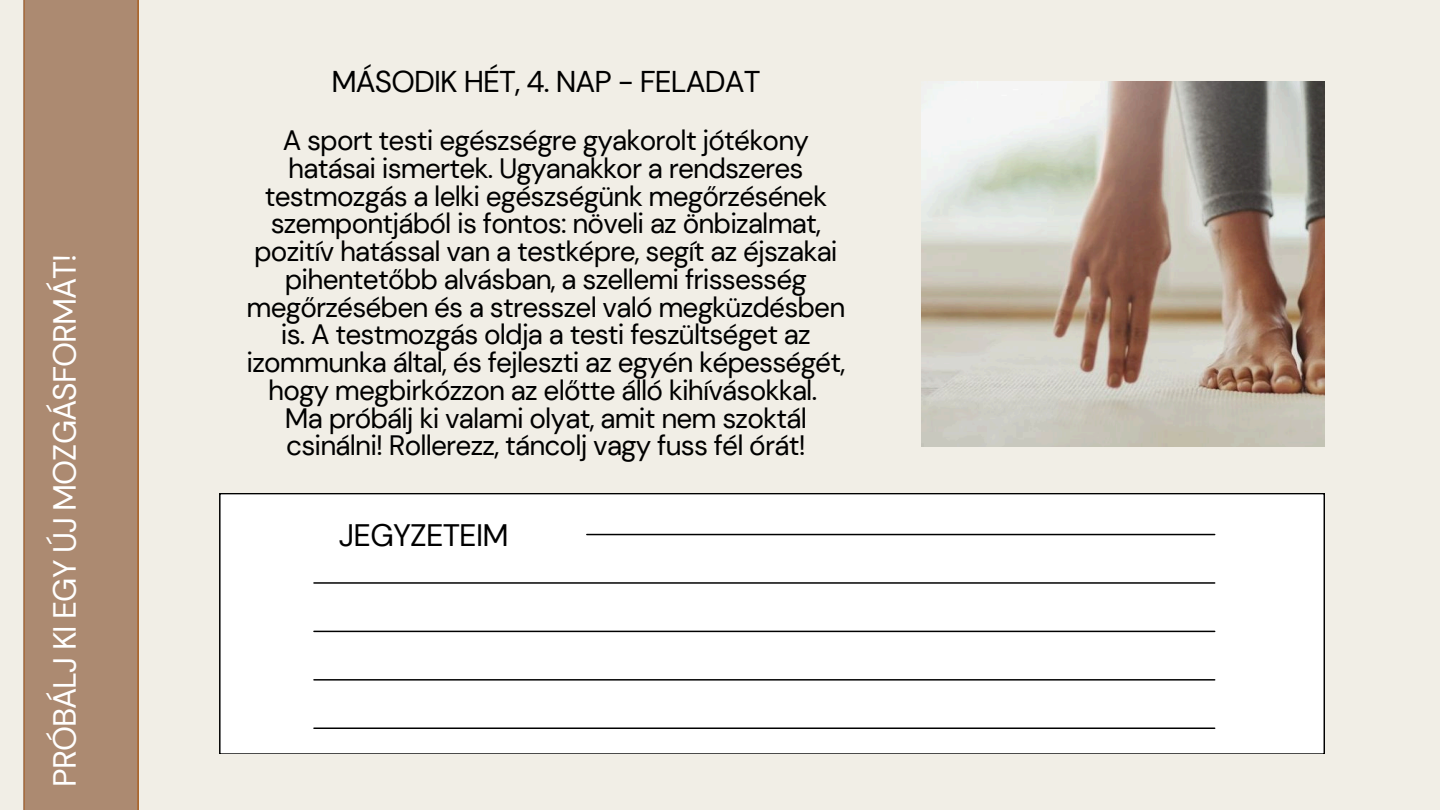
<style>
.page{position:relative;width:1440px;height:810px;background:#f1eee6}
.page>*{position:absolute;margin:0;border:0;box-sizing:border-box;transform-origin:0 0}
.t1{font:32px "DM Sans";letter-spacing:-.03em;color:#fff}
.t2{font:31px "DM Sans";letter-spacing:-.025em;color:#000}
.t3{font:30px "DM Sans";letter-spacing:-.03em;color:#000}
.t4{font:28px/27.8px "DM Sans";letter-spacing:-.03em;color:#000;text-align:center}
</style>
<div class="page">
<div style="left:24px;top:0;width:114px;height:810px;background:#ac8a71"></div>
<div style="left:220px;top:494px;width:1104px;height:260px;background:#fff"></div>
<hr style="left:314px;top:728px;width:901px;height:1px;background:#000">
<hr style="left:314px;top:631px;width:901px;height:1px;background:#000">
<hr style="left:314px;top:582px;width:901px;height:2px;background:#000">
<hr style="left:587px;top:534px;width:628px;height:1px;background:#000">
<hr style="left:314px;top:679px;width:901px;height:2px;background:#000">
<img style="left:922px;top:81px;width:402px;height:366px">
<h1 class="t1" style="left:44px;top:787px;width:535px;rotate:-90deg">PRÓBÁLJ KI EGY ÚJ MOZGÁSFORMÁT!</h1>
<p class="t3" style="left:331px;top:62px;width:431px">MÁSODIK HÉT, 4. NAP - FELADAT</p>
<p class="t4" style="left:246px;top:127px;width:600px">A sport testi egészségre gyakorolt jótékony hatásai ismertek. Ugyanakkor a rendszeres testmozgás a lelki egészségünk megőrzésének szempontjából is fontos: növeli az önbizalmat, pozitív hatással van a testképre, segít az éjszakai pihentetőbb alvásban, a szellemi frissesség megőrzésében és a stresszel való megküzdésben is. A testmozgás oldja a testi feszültséget az izommunka által, és fejleszti az egyén képességét, hogy megbirkózzon az előtte álló kihívásokkal.</p>
<p class="t4" style="left:285px;top:404px;width:523px;text-align:left">Ma próbálj ki valami olyat, amit nem szoktál csinálni! Rollerezz, táncolj vagy fuss fél órát!</p>
<h1 class="t2" style="left:339px;top:516px;width:171px">JEGYZETEIM</h1>
</div>
